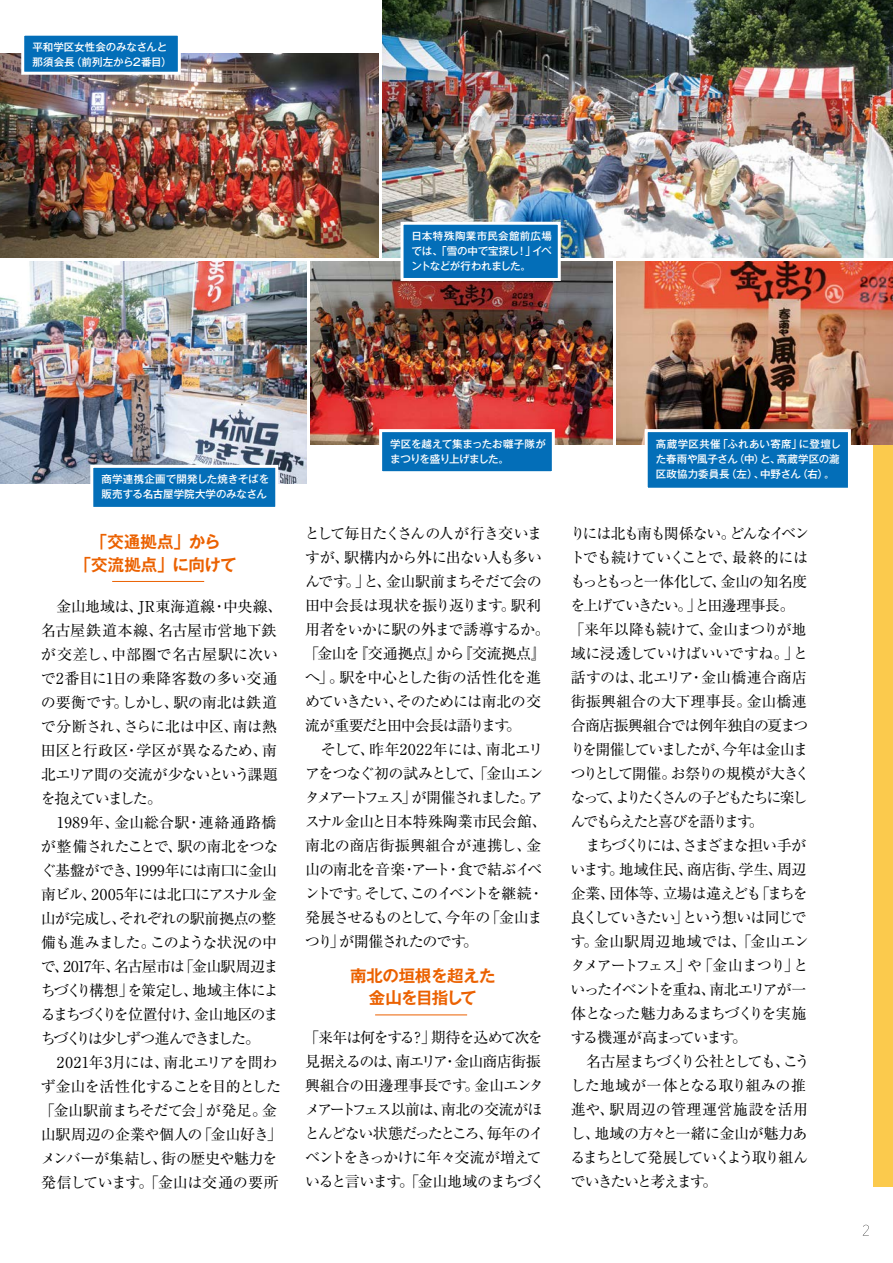
<style>
.page{position:relative;width:893px;height:1263px;background:#fff}
.page>*{position:absolute;margin:0;border:0;box-sizing:border-box;transform-origin:0 0}
.t1{font:700 16.5px/22.5px "Gothic MB101 Pro De";color:#eb6100;text-align:center}
.t2{font:700 16.5px/22.5px "Gothic MB101 Pro De";letter-spacing:-.025em;color:#eb6100;text-align:center}
.t3{font:15px/24px "Ryumin Pro";letter-spacing:-.055em;color:#000}
.t4{font:15px/24px "Ryumin Pro";letter-spacing:-.075em;color:#000}
.t5{font:15px/24px "Ryumin Pro";letter-spacing:-.02em;color:#000}
.t6{font:15px/24px "Ryumin Pro";letter-spacing:-.08em;color:#000}
.t7{font:500 10.5px/15px "Gothic MB101 Pro";letter-spacing:-.005em;color:#fff}
.t8{font:500 10.5px/15px "Gothic MB101 Pro";letter-spacing:-.03em;color:#fff}
</style>
<div class="page">
<div style="left:874px;top:319px;width:19px;height:868px;background:#fbca4d"></div>
<svg style="left:863px;top:1225px;width:6px;height:10px"></svg>
<img style="left:0;top:54px;width:379px;height:204px">
<img style="left:383px;top:0;width:510px;height:258px">
<img style="left:0;top:262px;width:306px;height:221px">
<img style="left:311px;top:262px;width:301px;height:183px">
<img style="left:617px;top:262px;width:276px;height:183px">
<div style="left:92px;top:466px;width:185px;height:42px;background:#036eb8"></div>
<div style="left:90px;top:465px;width:188px;height:45px;border:3px solid #fff"></div>
<div style="left:381px;top:431px;width:172px;height:42px;background:#036eb8"></div>
<div style="left:379px;top:429px;width:176px;height:45px;border:3px solid #fff"></div>
<div style="left:402px;top:223px;width:157px;height:56px;background:#036eb8"></div>
<div style="left:400px;top:222px;width:161px;height:59px;border:3px solid #fff"></div>
<hr style="left:112px;top:581px;width:92px;height:1px;background:#eb6100">
<hr style="left:375px;top:1014px;width:92px;height:1px;background:#eb6100">
<div style="left:23px;top:34px;width:156px;height:39px;background:#036eb8"></div>
<div style="left:21px;top:33px;width:160px;height:42px;border:3px solid #fff"></div>
<div style="left:646px;top:431px;width:203px;height:58px;background:#036eb8"></div>
<div style="left:645px;top:429px;width:206px;height:62px;border:3px solid #fff"></div>
<p class="t7" style="left:32px;top:38px;width:141px">平和学区女性会のみなさんと那須会長（前列左から2番目）</p>
<p class="t7" style="left:412px;top:227px;width:142px;text-align:justify">日本特殊陶業市民会館前広場では、「雪の中で宝探し！」イベントなどが行われました。</p>
<p class="t7" style="left:101px;top:470px;width:169px">商学連携企画で開発した焼きそばを販売する名古屋学院大学のみなさん</p>
<p class="t1" style="left:75px;top:529px;width:163px">「交通拠点」から<br>「交流拠点」に向けて</p>
<p class="t5" style="left:41px;top:594px;width:243px">　金山地域は、JR東海道線・中央線、名古屋鉄道本線、名古屋市営地下鉄が交差し、中部圏で名古屋駅に次いで2番目に1日の乗降客数の多い交通の要衡です。しかし、駅の南北は鉄道で分断され、さらに北は中区、南は熱田区と行政区・学区が異なるため、南北エリア間の交流が少ないという課題を抱えていました。</p>
<p class="t3" style="left:40px;top:810px;width:243px;text-indent:17px">1989年、金山総合駅・連絡通路橋が整備されたことで、駅の南北をつなぐ基盤ができ、1999年には南口に金山南ビル、2005年には北口にアスナル金山が完成し、それぞれの駅前拠点の整備も進みました。このような状況の中で、2017年、名古屋市は「金山駅周辺まちづくり構想」を策定し、地域主体によるまちづくりを位置付け、金山地区のまちづくりは少しずつ進んできました。　2021年3月には、南北エリアを問わず金山を活性化することを目的とした「金山駅前まちそだて会」が発足。金山駅周辺の企業や個人の「金山好き」メンバーが集結し、街の歴史や魅力を発信しています。「金山は交通の要所</p>
<p class="t8" style="left:390px;top:435px;width:157px">学区を越えて集まったお囃子隊がまつりを盛り上げました。</p>
<p class="t3" style="left:304px;top:520px;width:247px">として毎日たくさんの人が行き交いますが、駅構内から外に出ない人も多いんです。」と、金山駅前まちそだて会の田中会長は現状を振り返ります。駅利用者をいかに駅の外まで誘導するか。「金山を『交通拠点』から『交流拠点』へ」。駅を中心とした街の活性化を進めていきたい、そのためには南北の交流が重要だと田中会長は語ります。<br>　そして、昨年2022年には、南北エリアをつなぐ初の試みとして、「金山エンタメアートフェス」が開催されました。アスナル金山と日本特殊陶業市民会館、南北の商店街振興組合が連携し、金山の南北を音楽・アート・食で結ぶイベントです。そして、このイベントを継続・発展させるものとして、今年の「金山まつり」が開催されたのです。</p>
<p class="t2" style="left:350px;top:962px;width:147px">南北の垣根を超えた金山を目指して</p>
<p class="t6" style="left:304px;top:1024px;width:242px">「来年は何をする？」期待を込めて次を見据えるのは、南エリア・金山商店街振興組合の田邊理事長です。金山エンタメアートフェス以前は、南北の交流がほとんどない状態だったところ、毎年のイベントをきっかけに年々交流が増えていると言います。「金山地域のまちづく</p>
<p class="t7" style="left:656px;top:435px;width:187px;text-align:justify">高蔵学区共催「ふれあい寄席」に登壇した春雨や風子さん（中）と、高蔵学区の瀧区政協力委員長（左）、中野さん（右）。</p>
<p class="t4" style="left:570px;top:520px;width:242px">りには北も南も関係ない。どんなイベントでも続けていくことで、最終的にはもっともっと一体化して、金山の知名度を上げていきたい。」と田邊理事長。「来年以降も続けて、金山まつりが地域に浸透していけばいいですね。」と話すのは、北エリア・金山橋連合商店街振興組合の大下理事長。金山橋連合商店振興組合では例年独自の夏まつりを開催していましたが、今年は金山まつりとして開催。お祭りの規模が大きくなって、よりたくさんの子どもたちに楽しんでもらえたと喜びを語ります。<br>　まちづくりには、さまざまな担い手がいます。地域住民、商店街、学生、周辺企業、団体等、立場は違えども「まちを良くしていきたい」という想いは同じです。金山駅周辺地域では、「金山エンタメアートフェス」や「金山まつり」といったイベントを重ね、南北エリアが一体となった魅力あるまちづくりを実施する機運が高まっています。<br>　名古屋まちづくり公社としても、こうした地域が一体となる取り組みの推進や、駅周辺の管理運営施設を活用し、地域の方々と一緒に金山が魅力あるまちとして発展していくよう取り組んでいきたいと考えます。</p>
</div>
